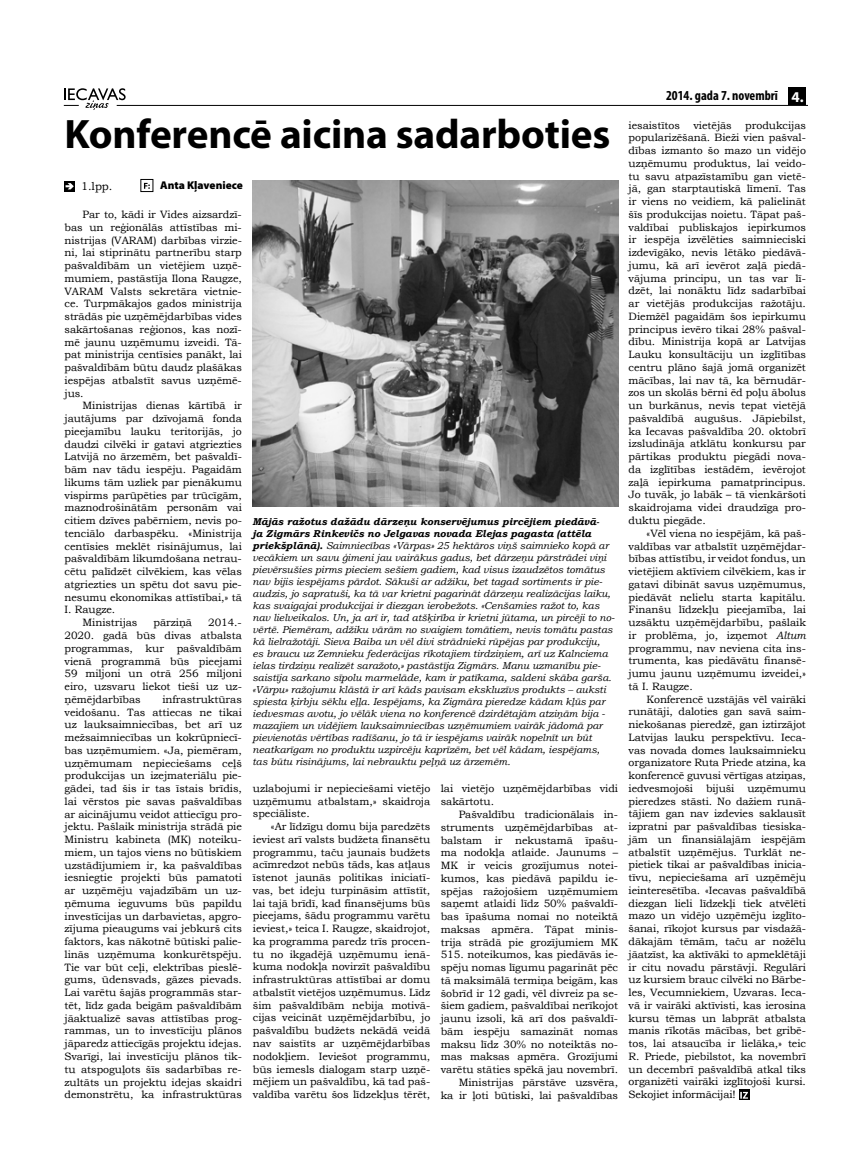
<style>
.page{position:relative;width:851px;height:1170px;background:#fff}
.page>*{position:absolute;margin:0;border:0;box-sizing:border-box;transform-origin:0 0}
.t1{font:700 41.25px "Myriad Pro";letter-spacing:-.005em;color:#000}
.t2{font:700 condensed 13.75px "Myriad Pro";color:#000}
.t3{font:900 11.25px "Myriad Pro";color:#000}
.t4{font:11.25px "Bookman Old Style";color:#000}
.t5{font:10.62px/12.8px "Bookman Old Style";letter-spacing:-.005em;color:#000;text-align:justify}
.t6{font:italic 10px/12px "Bookman Old Style";color:#000}
.s1{font-weight:700}
.s2{font-stretch:normal;font-size:15px;color:#fff}
.s3{font-style:italic}
</style>
<div class="page">
<hr style="left:117px;top:105px;width:689px;height:1px;background:#000">
<svg style="left:64px;top:88px;width:62px;height:22px"></svg>
<div style="left:788px;top:87px;width:18px;height:18px;background:#000"></div>
<svg style="left:64px;top:181px;width:11px;height:10px"></svg>
<svg style="left:65px;top:183px;width:9px;height:6px"></svg>
<svg style="left:739px;top:1089px;width:10px;height:11px"></svg>
<svg style="left:740px;top:1091px;width:7px;height:7px"></svg>
<img style="left:253px;top:180px;width:365px;height:326px">
<svg style="left:144px;top:183px;width:6px;height:6px"></svg>
<div style="left:141px;top:179px;width:12px;height:13px;border:1px solid #000"></div>
<h1 class="t1" style="left:64px;top:107px;width:547px">Konferencē aicina sadarboties</h1>
<p class="t3" style="left:160px;top:179px;width:84px">Anta Kļaveniece</p>
<p class="t4" style="left:81px;top:179px;width:33px">1.lpp.</p>
<p class="t5" style="left:64px;top:208px;width:179px;text-indent:18px">Par to, kādi ir Vides aizsardzī&shy;bas un reģionālās attīstības mi&shy;nistrijas (VARAM) darbības virzie&shy;ni, lai stiprinātu partnerību starp pašvaldībām un vietējiem uzņē&shy;mumiem, pastāstīja Ilona Raugze, VARAM Valsts sekretāra vietnie&shy;ce. Turpmākajos gados ministrija strādās pie uzņēmējdarbības vides sakārtošanas reģionos, kas nozī&shy;mē jaunu uzņēmumu izveidi. Tā&shy;pat ministrija centīsies panākt, lai pašvaldībām būtu daudz plašākas iespējas atbalstīt savus uzņēmē&shy;jus.</p>
<p class="t5" style="left:82px;top:399px;width:161px">Ministrijas dienas kārtībā ir</p>
<p class="t5" style="left:64px;top:412px;width:179px">jautājums par dzīvojamā fonda</p>
<p class="t5" style="left:64px;top:425px;width:179px">pieejamību lauku teritorijās, jo</p>
<p class="t5" style="left:64px;top:437px;width:179px">daudzi cilvēki ir gatavi atgriezties</p>
<p class="t5" style="left:64px;top:450px;width:179px">Latvijā no ārzemēm, bet pašvaldī-</p>
<p class="t5" style="left:64px;top:463px;width:179px">bām nav tādu iespēju. Pagaidām</p>
<p class="t5" style="left:64px;top:476px;width:179px">likums tām uzliek par pienākumu</p>
<p class="t5" style="left:64px;top:488px;width:179px">vispirms parūpēties par trūcīgām,</p>
<p class="t5" style="left:64px;top:501px;width:179px">maznodrošinātām personām vai</p>
<p class="t5" style="left:64px;top:514px;width:179px">citiem dzīves pabērniem, nevis po-</p>
<p class="t5" style="left:64px;top:527px;width:179px">tenciālo darbaspēku. «Ministrija</p>
<p class="t5" style="left:64px;top:539px;width:179px">centīsies meklēt risinājumus, lai</p>
<p class="t5" style="left:64px;top:552px;width:179px">pašvaldībām likumdošana netrau-</p>
<p class="t5" style="left:64px;top:565px;width:179px">cētu palīdzēt cilvēkiem, kas vēlas</p>
<p class="t5" style="left:64px;top:578px;width:179px">atgriezties un spētu dot savu pie-</p>
<p class="t5" style="left:64px;top:590px;width:179px">nesumu ekonomikas attīstībai,» tā</p>
<p class="t5" style="left:64px;top:603px;width:52px">I. Raugze.</p>
<p class="t5" style="left:82px;top:616px;width:56px">Ministrijas</p>
<p class="t5" style="left:153px;top:616px;width:40px">pārziņā</p>
<p class="t5" style="left:64px;top:616px;width:179px;text-indent:144px">2014.- 2020. gadā būs divas atbalsta programmas, kur pašvaldībām vienā programmā būs pieejami 59 miljoni un otrā 256 miljoni eiro, uzsvaru liekot tieši uz uz&shy;ņēmējdarbības</p>
<p class="t5" style="left:64px;top:692px;width:179px;text-indent:98px">infrastruktūras veidošanu. Tas attiecas ne tikai uz lauksaimniecības, bet arī uz mežsaimniecības un kokrūpniecī&shy;bas uzņēmumiem. «Ja, piemēram, uzņēmumam nepieciešams ceļš produkcijas un izejmateriālu pie&shy;gādei, tad šis ir tas īstais brīdis, lai vērstos pie savas pašvaldības ar aicinājumu veidot attiecīgu pro&shy;jektu. Pašlaik ministrija strādā pie Ministru kabineta (MK) noteiku&shy;miem, un tajos viens no būtiskiem uzstādījumiem ir, ka pašvaldības iesniegtie projekti būs pamatoti ar uzņēmēju vajadzībām un uz&shy;ņēmuma ieguvums būs papildu investīcijas un darbavietas, apgro&shy;zījuma pieaugums vai jebkurš cits faktors, kas nākotnē būtiski palie&shy;linās uzņēmuma konkurētspēju.<br>Tie var būt ceļi, elektrības pieslē&shy;gums, ūdensvads, gāzes pievads.<br>Lai varētu šajās programmās star&shy;tēt, līdz gada beigām pašvaldībām jāaktualizē savas attīstības prog&shy;rammas, un to investīciju plānos jāparedz attiecīgās projektu idejas.<br>Svarīgi, lai investīciju plānos tik&shy;tu atspoguļots šīs sadarbības re&shy;zultāts un projektu idejas skaidri demonstrētu, ka infrastruktūras</p>
<p class="t6" style="left:252px;top:515px;width:363px"><span class="s1">Mājās ražotus dažādu dārzeņu konservējumus pircējiem piedāvā-<br>ja Zigmārs Rinkevičs no Jelgavas novada Elejas pagasta (attēla priekšplānā).</span> Saimniecības «Vārpas» 25 hektāros viņš saimnieko kopā ar vecākiem un savu ģimeni jau vairākus gadus, bet dārzeņu pārstrādei viņi pievērsušies pirms pieciem sešiem gadiem, kad visus izaudzētos tomātus nav bijis iespējams pārdot. Sākuši ar adžiku, bet tagad sortiments ir pie&shy;audzis, jo sapratuši, ka tā var krietni pagarināt dārzeņu realizācijas laiku, kas svaigajai produkcijai ir diezgan ierobežots. «Cenšamies ražot to, kas nav lielveikalos. Un, ja arī ir, tad atšķirība ir krietni jūtama, un pircēji to no&shy;vērtē. Piemēram, adžiku vārām no svaigiem tomātiem, nevis tomātu pastas kā lielražotāji. Sieva Baiba un vēl divi strādnieki rūpējas par produkciju,<br>es braucu uz Zemnieku federācijas rīkotajiem tirdziņiem, arī uz Kalnciema ielas tirdziņu realizēt saražoto,» pastāstīja Zigmārs. Manu uzmanību pie&shy;saistīja sarkano sīpolu marmelāde, kam ir patīkama, saldeni skāba garša. «Vārpu» ražojumu klāstā ir arī kāds pavisam ekskluzīvs produkts – auksti spiesta ķirbju sēklu eļļa. Iespējams, ka Zigmāra pieredze kādam kļūs par iedvesmas avotu, jo vēlāk viena no konferencē dzirdētajām atziņām bija - mazajiem un vidējiem lauksaimniecības uzņēmumiem vairāk jādomā par pievienotās vērtības radīšanu, jo tā ir iespējams vairāk nopelnīt un būt neatkarīgam no produktu uzpircēju kaprīzēm, bet vēl kādam, iespējams, tas būtu risinājums, lai nebrauktu peļņā uz ārzemēm.</p>
<p class="t5" style="left:253px;top:781px;width:179px">uzlabojumi ir nepieciešami vietējo uzņēmumu atbalstam,» skaidroja speciāliste.</p>
<p class="t5" style="left:253px;top:820px;width:179px;text-indent:18px">«Ar līdzīgu domu bija paredzēts ieviest arī valsts budžeta finansētu programmu, taču jaunais budžets acīmredzot nebūs tāds, kas atļaus īstenot jaunās politikas iniciatī&shy;vas, bet ideju turpināsim attīstīt, lai tajā brīdī, kad finansējums būs pieejams, šādu programmu varētu ieviest,» teica I. Raugze, skaidrojot, ka programma paredz trīs procen&shy;tu no ikgadējā uzņēmumu ienā&shy;kuma nodokļa novirzīt pašvaldību infrastruktūras attīstībai ar domu atbalstīt vietējos uzņēmumus. Līdz šim pašvaldībām nebija motivā&shy;cijas veicināt uzņēmējdarbību, jo pašvaldību budžets nekādā veidā nav saistīts ar uzņēmējdarbības nodokļiem. Ieviešot programmu, būs iemesls dialogam starp uzņē&shy;mējiem un pašvaldību, kā tad paš&shy;valdība varētu šos līdzekļus tērēt,</p>
<p class="t5" style="left:440px;top:782px;width:179px">lai vietējo uzņēmējdarbības vidi sakārtotu.</p>
<p class="t5" style="left:440px;top:808px;width:179px;text-align:right">Pašvaldību tradicionālais in&shy;struments uzņēmējdarbības at&shy;balstam ir nekustamā īpašu&shy;ma nodokļa atlaide. Jaunums –<br>MK ir veicis grozījumus notei&shy;kumos, kas piedāvā papildu ie&shy;spējas ražojošiem uzņēmumiem saņemt atlaidi līdz 50% pašvaldī&shy;bas īpašuma nomai no noteiktā maksas apmēra. Tāpat minis&shy;trija strādā pie grozījumiem MK<br>515. noteikumos, kas piedāvās ie&shy;spēju nomas līgumu pagarināt pēc tā maksimālā termiņa beigām, kas šobrīd ir 12 gadi, vēl divreiz pa se&shy;šiem gadiem, pašvaldībai nerīkojot jaunu izsoli, kā arī dos pašvaldī&shy;bām iespēju samazināt nomas maksu līdz 30% no noteiktās no&shy;mas maksas apmēra. Grozījumi varētu stāties spēkā jau novembrī.<br>Ministrijas pārstāve uzsvēra,<br>ka ir ļoti būtiski, lai pašvaldības</p>
<p class="t2" style="left:666px;top:87px;width:139px">2014. gada 7. novembrī <span class="s2">4.</span></p>
<p class="t5" style="left:628px;top:118px;width:179px;text-indent:117px">produkcijas popularizēšanā. Bieži vien pašval&shy;dības izmanto šo mazo un vidējo uzņēmumu produktus, lai veido&shy;tu savu atpazīstamību gan vietē&shy;jā, gan starptautiskā līmenī. Tas ir viens no veidiem, kā palielināt šīs produkcijas noietu. Tāpat paš&shy;valdībai publiskajos iepirkumos ir iespēja izvēlēties saimnieciski izdevīgāko, nevis lētāko piedāvā&shy;jumu, kā arī ievērot zaļā piedā&shy;vājuma principu, un tas var lī&shy;dzēt, lai nonāktu līdz sadarbībai ar vietējās produkcijas ražotāju.<br>Diemžēl pagaidām šos iepirkumu principus ievēro tikai 28% pašval&shy;dību. Ministrija kopā ar Latvijas Lauku konsultāciju un izglītības centru plāno šajā jomā organizēt mācības, lai nav tā, ka bērnudār&shy;zos un skolās bērni ēd poļu ābolus un burkānus, nevis tepat vietējā pašvaldībā augušus. Jāpiebilst, ka Iecavas pašvaldība 20. oktobrī izsludināja atklātu konkursu par pārtikas produktu piegādi nova&shy;da izglītības iestādēm, ievērojot zaļā iepirkuma pamatprincipus.<br>Jo tuvāk, jo labāk – tā vienkāršoti skaidrojama videi draudzīga pro&shy;duktu piegāde.</p>
<p class="t5" style="left:628px;top:526px;width:179px;text-indent:18px">«Vēl viena no iespējām, kā paš&shy;valdības var atbalstīt uzņēmējdar&shy;bības attīstību, ir veidot fondus, un vietējiem aktīviem cilvēkiem, kas ir gatavi dibināt savus uzņēmumus, piedāvāt nelielu starta kapitālu.<br>Finanšu līdzekļu pieejamība, lai uzsāktu uzņēmējdarbību, pašlaik ir problēma, jo, izņemot <span class="s3">Altum </span>programmu, nav neviena cita ins&shy;trumenta, kas piedāvātu finansē&shy;jumu jaunu uzņēmumu izveidei,» tā I. Raugze.</p>
<p class="t5" style="left:628px;top:692px;width:179px;text-indent:18px">Konferencē uzstājās vēl vairāki runātāji, daloties gan savā saim&shy;niekošanas pieredzē, gan iztirzājot Latvijas lauku perspektīvu. Ieca&shy;vas novada domes lauksaimnieku organizatore Ruta Priede atzina, ka konferencē guvusi vērtīgas atziņas, iedvesmojoši bijuši uzņēmumu pieredzes stāsti. No dažiem runā&shy;tājiem gan nav izdevies saklausīt izpratni par pašvaldības tiesiska&shy;jām un finansiālajām iespējām atbalstīt uzņēmējus. Turklāt ne&shy;pietiek tikai ar pašvaldības inicia&shy;tīvu, nepieciešama arī uzņēmēju ieinteresētība. «Iecavas pašvaldībā diezgan lieli līdzekļi tiek atvēlēti mazo un vidējo uzņēmēju izglīto&shy;šanai, rīkojot kursus par visdažā&shy;dākajām tēmām, taču ar nožēlu jāatzīst, ka aktīvāki to apmeklētāji ir citu novadu pārstāvji. Regulāri uz kursiem brauc cilvēki no Bārbe&shy;les, Vecumniekiem, Uzvaras. Ieca&shy;vā ir vairāki aktīvisti, kas ierosina kursu tēmas un labprāt atbalsta manis rīkotās mācības, bet gribē&shy;tos, lai atsaucība ir lielāka,» teic R. Priede, piebilstot, ka novembrī un decembrī pašvaldībā atkal tiks organizēti vairāki izglītojoši kursi.<br>Sekojiet informācijai!</p>
<p class="t5" style="left:628px;top:118px;width:53px">iesaistītos</p>
<p class="t5" style="left:693px;top:118px;width:40px">vietējās</p>
</div>
